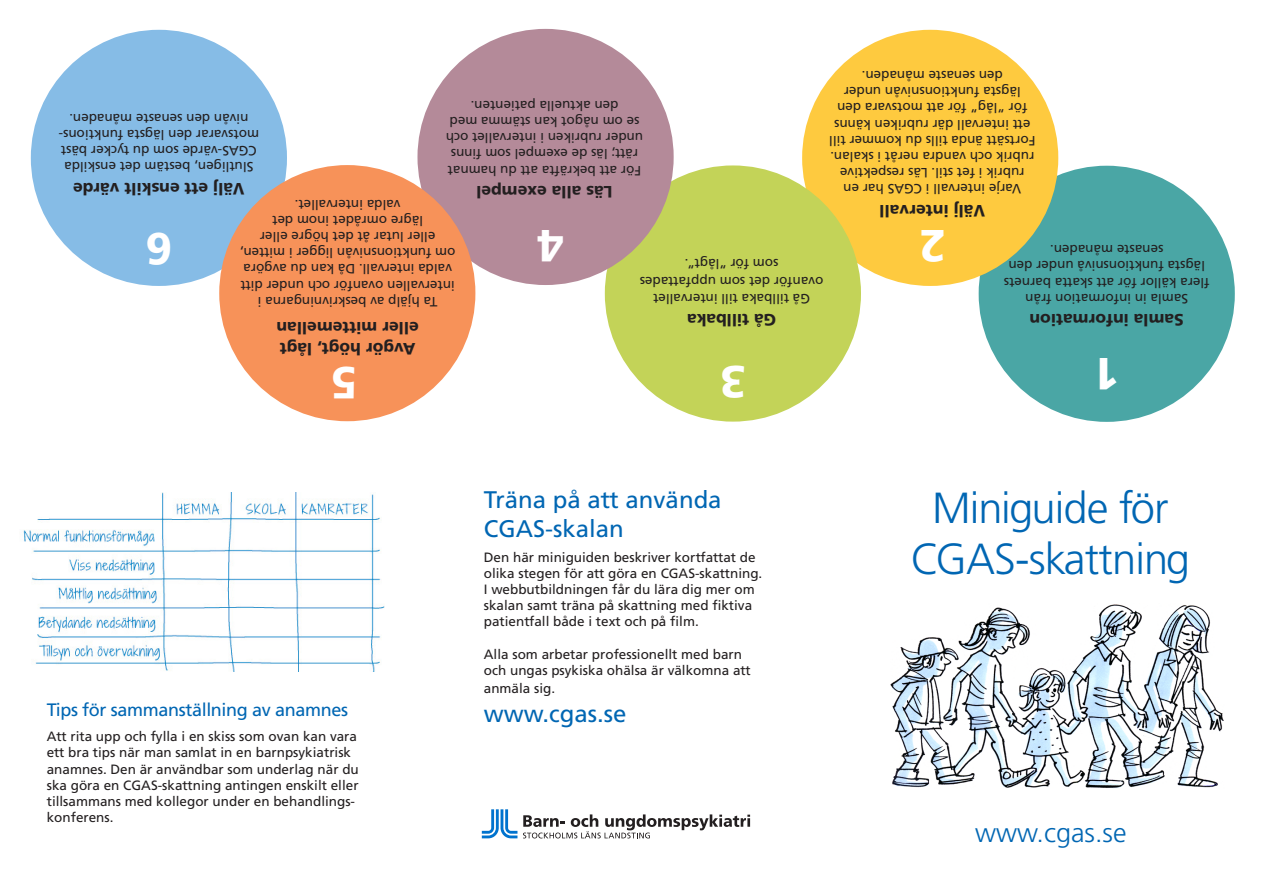
<style>
.page{position:relative;width:1263px;height:893px;background:#fff}
.page>*{position:absolute;margin:0;border:0;box-sizing:border-box;transform-origin:0 0}
.t1{font:800 45px "Frutiger SLLOTF";color:#fff}
.t2{font:300 43.5px "Frutiger SLLOTF";letter-spacing:-.02em;color:#0166b3}
.t3{font:300 27px "Frutiger SLLOTF";color:#0166b3}
.t4{font:24px/28.8px "Frutiger SLLOTF";color:#0166b3}
.t5{font:18px "Frutiger SLLOTF";letter-spacing:-.02em;color:#0166b3}
.t6{font:800 16.5px/21px "Frutiger SLLOTF";color:#231f20}
.t7{font:13.5px/16.2px "Frutiger SLLOTF";color:#231f20;text-align:center}
</style>
<div class="page">
<img style="left:23px;top:492px;width:362px;height:179px">
<div style="left:979px;top:166px;width:256px;height:256px;background:#4aa6a5;border-radius:50%"></div>
<div style="left:802px;top:30px;width:256px;height:256px;background:#feca3f;border-radius:50%"></div>
<div style="left:605px;top:165px;width:256px;height:257px;background:#c3d358;border-radius:50%"></div>
<div style="left:31px;top:30px;width:256px;height:256px;background:#86bce6;border-radius:50%"></div>
<svg style="left:482px;top:809px;width:35px;height:29px"></svg>
<svg style="left:523px;top:814px;width:227px;height:24px"></svg>
<div style="left:417px;top:29px;width:257px;height:256px;background:#b48a99;border-radius:50%"></div>
<div style="left:219px;top:165px;width:256px;height:256px;background:#f79259;border-radius:50%"></div>
<img style="left:890px;top:604px;width:334px;height:184px">
<p class="t7" style="left:1035px;top:197px;width:208px;rotate:-180deg">Varje intervall i CGAS har en rubrik i fet stil. Läs respektive rubrik och vandra neråt i skalan.<br>Fortsätt ända tills du kommer till ett intervall där rubriken känns för ”låg” för att motsvara den lägsta funktionsnivån under<br>den senaste månaden.</p>
<p class="t7" style="left:643px;top:178px;width:199px;rotate:-180deg">För att bekräfta att du hamnat rätt; läs de exempel som finns under rubriken i intervallet och se om något kan stämma med den aktuella patienten.</p>
<p class="t7" style="left:259px;top:175px;width:202px;rotate:-180deg">Slutligen, bestäm det enskilda<br>CGAS-värde som du tycker bäst motsvarar den lägsta funktions&shy;nivån den senaste månaden.</p>
<p class="t6" style="left:245px;top:199px;width:173px;rotate:-180deg">Välj ett enskilt värde</p>
<p class="t6" style="left:613px;top:203px;width:138px;rotate:-180deg">Läs alla exempel</p>
<p class="t7" style="left:456px;top:310px;width:217px;rotate:-180deg">Ta hjälp av beskrivningarna i intervallen ovanför och under ditt valda intervall. Då kan du avgöra om funktionsnivån ligger i mitten, eller lutar åt det högre eller<br>lägre området inom det<br>valda intervallet.</p>
<p class="t6" style="left:985px;top:221px;width:107px;rotate:-180deg">Välj intervall</p>
<p class="t1" style="left:563px;top:272px;width:28px;rotate:-180deg">4</p>
<p class="t1" style="left:945px;top:273px;width:28px;rotate:-180deg">2</p>
<p class="t1" style="left:172px;top:275px;width:28px;rotate:-180deg">6</p>
<p class="t7" style="left:1209px;top:307px;width:207px;rotate:-180deg">Samla in information från<br>flera källor för att skatta barnets lägsta funktionsnivå under den senaste månaden.</p>
<p class="t7" style="left:778px;top:272px;width:95px;rotate:-180deg">som för ”lågt”.</p>
<p class="t7" style="left:823px;top:306px;width:185px;rotate:-180deg">Gå tillbaka till intervallet ovanför det som uppfattades</p>
<p class="t6" style="left:419px;top:359px;width:144px;rotate:-180deg">Avgör högt, lågt eller mittemellan</p>
<p class="t1" style="left:358px;top:409px;width:28px;rotate:-180deg">5</p>
<p class="t5" style="left:47px;top:700px;width:303px">Tips för sammanställning av anamnes</p>
<p class="t7" style="left:47px;top:728px;width:312px">Att rita upp och fylla i en skiss som ovan kan vara</p>
<p class="t7" style="left:47px;top:744px;width:306px">ett bra tips när man samlat in en barnpsykiatrisk</p>
<p class="t7" style="left:47px;top:761px;width:314px;text-align:left">anamnes. Den är användbar som underlag när du ska göra en CGAS-skattning antingen enskilt eller tillsammans med kollegor under en behandlings&shy;konferens.</p>
<p class="t6" style="left:776px;top:330px;width:91px;rotate:-180deg">Gå tillbaka</p>
<p class="t1" style="left:746px;top:408px;width:28px;rotate:-180deg">3</p>
<p class="t4" style="left:484px;top:485px;width:239px">Träna på att använda<br>CGAS-skalan</p>
<p class="t7" style="left:484px;top:549px;width:280px;text-align:left">Den här miniguiden beskriver kortfattat de olika stegen för att göra en CGAS-skattning.<br>I webbutbildningen får du lära dig mer om skalan samt träna på skattning med fiktiva patientfall både i text och på film.</p>
<p class="t7" style="left:484px;top:646px;width:268px;text-align:left">Alla som arbetar professionellt med barn och ungas psykiska ohälsa är välkomna att</p>
<p class="t7" style="left:484px;top:680px;width:73px">anmäla sig.</p>
<p class="t4" style="left:484px;top:699px;width:144px">www.cgas.se</p>
<p class="t6" style="left:1184px;top:331px;width:156px;rotate:-180deg">Samla information</p>
<p class="t1" style="left:1120px;top:401px;width:28px;rotate:-180deg">1</p>
<p class="t2" style="left:932px;top:483px;width:238px">Miniguide för</p>
<p class="t2" style="left:911px;top:534px;width:281px">CGAS-skattning</p>
<p class="t3" style="left:975px;top:817px;width:153px">www.cgas.se</p>
</div>
